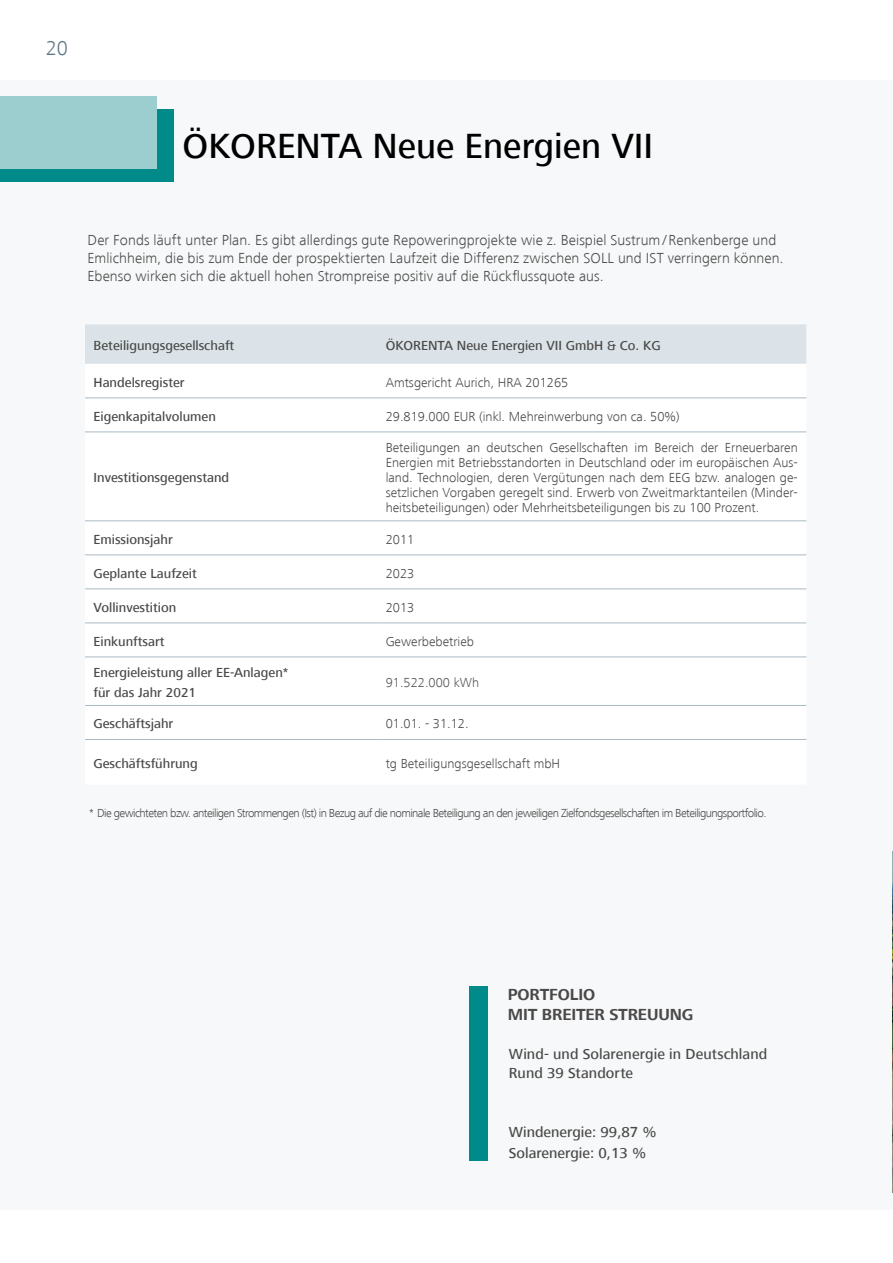
<style>
.page{position:relative;width:893px;height:1263px;background:#fff}
.page>*{position:absolute;margin:0;border:0;box-sizing:border-box;transform-origin:0 0}
.t1{font:500 36px "Frutiger Next LT";color:#000}
.t2{font:300 21px "Frutiger Next LT";color:#5d7783}
.t3{font:700 16.5px/19.8px "Frutiger Next LT";letter-spacing:-.01em;color:#4a4948}
.t4{font:300 15px/18px "Frutiger Next LT";letter-spacing:.005em;color:#4a4948}
.t5{font:500 15px/19.5px "Frutiger Next LT";color:#4a4948}
.t6{font:300 13.5px/15px "Frutiger Next LT";color:#4a4948;text-align:justify}
.t7{font:500 13.5px/19.5px "Frutiger Next LT";color:#4a4948}
.t8{font:300 13.5px "Frutiger Next LT";color:#575656}
.t9{font:300 12px "Frutiger Next LT";letter-spacing:-.05em;color:#4a4948}
</style>
<div class="page">
<div style="left:0;top:81px;width:893px;height:1129px;background:#f6f8f9"></div>
<div style="left:85px;top:324px;width:721px;height:40px;background:#dbe3e8"></div>
<div style="left:85px;top:397px;width:721px;height:260px;background:#fff"></div>
<hr style="left:85px;top:398px;width:292px;height:1px;background:#a9bac4">
<hr style="left:377px;top:398px;width:429px;height:1px;background:#a9bac4">
<hr style="left:85px;top:432px;width:292px;height:1px;background:#a9bac4">
<hr style="left:377px;top:432px;width:429px;height:1px;background:#a9bac4">
<hr style="left:85px;top:521px;width:292px;height:1px;background:#a9bac4">
<hr style="left:377px;top:521px;width:429px;height:1px;background:#a9bac4">
<hr style="left:85px;top:555px;width:292px;height:1px;background:#a9bac4">
<hr style="left:377px;top:555px;width:429px;height:1px;background:#a9bac4">
<hr style="left:85px;top:589px;width:292px;height:1px;background:#a9bac4">
<hr style="left:377px;top:589px;width:429px;height:1px;background:#a9bac4">
<hr style="left:85px;top:623px;width:292px;height:1px;background:#a9bac4">
<hr style="left:377px;top:623px;width:429px;height:1px;background:#a9bac4">
<hr style="left:85px;top:657px;width:292px;height:1px;background:#a9bac4">
<hr style="left:377px;top:657px;width:429px;height:1px;background:#a9bac4">
<hr style="left:85px;top:705px;width:292px;height:1px;background:#a9bac4">
<hr style="left:377px;top:705px;width:429px;height:1px;background:#a9bac4">
<hr style="left:85px;top:739px;width:292px;height:1px;background:#a9bac4">
<hr style="left:377px;top:739px;width:429px;height:1px;background:#a9bac4">
<hr style="left:240px;top:156px;width:233px;height:1px;background:#fff">
<div style="left:0;top:110px;width:174px;height:72px;background:#008a89"></div>
<div style="left:0;top:96px;width:157px;height:72px;background:#9dcecf"></div>
<div style="left:469px;top:986px;width:19px;height:174px;background:#008a89"></div>
<img style="left:892px;top:852px;width:1px;height:340px">
<h2 class="t2" style="left:46px;top:37px;width:24px">20</h2>
<h1 class="t1" style="left:183px;top:127px;width:472px">ÖKORENTA Neue Energien VII</h1>
<p class="t4" style="left:88px;top:231px;width:697px">Der Fonds läuft unter Plan. Es gibt allerdings gute Repoweringprojekte wie z. Beispiel Sustrum / Renkenberge und<br>Emlichheim, die bis zum Ende der prospektierten Laufzeit die Differenz zwischen SOLL und IST verringern können.<br>Ebenso wirken sich die aktuell hohen Strompreise positiv auf die Rück昀氀ussquote aus.</p>
<p class="t7" style="left:94px;top:336px;width:142px">Beteiligungsgesellschaft</p>
<p class="t7" style="left:386px;top:336px;width:276px">ÖKORENTA Neue Energien VII GmbH &amp; Co. KG</p>
<p class="t7" style="left:94px;top:373px;width:93px">Handelsregister</p>
<p class="t6" style="left:386px;top:375px;width:184px">Amtsgericht Aurich, HRA 201265</p>
<p class="t7" style="left:94px;top:407px;width:124px">Eigenkapitalvolumen</p>
<p class="t6" style="left:386px;top:409px;width:295px">29.819.000 EUR (inkl. Mehreinwerbung von ca. 50%)</p>
<p class="t7" style="left:94px;top:468px;width:137px">Investitionsgegenstand</p>
<p class="t6" style="left:386px;top:441px;width:414px">Beteiligungen an deutschen Gesellschaften im Bereich der Erneuerbaren Energien mit Betriebsstandorten in Deutschland oder im europäischen Aus&shy;land. Technologien, deren Vergütungen nach dem EEG bzw. analogen ge&shy;setzlichen Vorgaben geregelt sind. Erwerb von Zweitmarktanteilen (Minder&shy;heitsbeteiligungen) oder Mehrheitsbeteiligungen bis zu 100 Prozent.</p>
<p class="t7" style="left:94px;top:530px;width:81px">Emissionsjahr</p>
<p class="t6" style="left:386px;top:532px;width:30px">2011</p>
<p class="t7" style="left:94px;top:564px;width:105px">Geplante Laufzeit</p>
<p class="t6" style="left:386px;top:566px;width:30px">2023</p>
<p class="t7" style="left:94px;top:598px;width:84px">Vollinvestition</p>
<p class="t6" style="left:386px;top:600px;width:30px">2013</p>
<p class="t7" style="left:94px;top:632px;width:73px">Einkunftsart</p>
<p class="t6" style="left:386px;top:634px;width:90px">Gewerbebetrieb</p>
<p class="t7" style="left:94px;top:663px;width:196px">Energieleistung aller EE-Anlagen* für das Jahr 2021</p>
<p class="t8" style="left:386px;top:675px;width:95px">91.522.000 kWh</p>
<p class="t7" style="left:94px;top:714px;width:81px">Geschäftsjahr</p>
<p class="t6" style="left:386px;top:717px;width:84px">01.01. - 31.12.</p>
<p class="t7" style="left:94px;top:754px;width:106px">Geschäftsführung</p>
<p class="t6" style="left:386px;top:756px;width:176px">tg Beteiligungsgesellschaft mbH</p>
<p class="t9" style="left:89px;top:807px;width:679px">* Die gewichteten bzw. anteiligen Strommengen (Ist) in Bezug auf die nominale Beteiligung an den jeweiligen Zielfondsgesellschaften im Beteiligungsportfolio.</p>
<p class="t3" style="left:508px;top:985px;width:187px">PORTFOLIO<br>MIT BREITER STREUUNG</p>
<p class="t5" style="left:509px;top:1044px;width:260px">Wind- und Solarenergie in Deutschland<br>Rund 39 Standorte</p>
<p class="t5" style="left:509px;top:1122px;width:149px;line-height:21px">Windenergie: 99,87 %<br>Solarenergie: 0,13 %</p>
</div>
